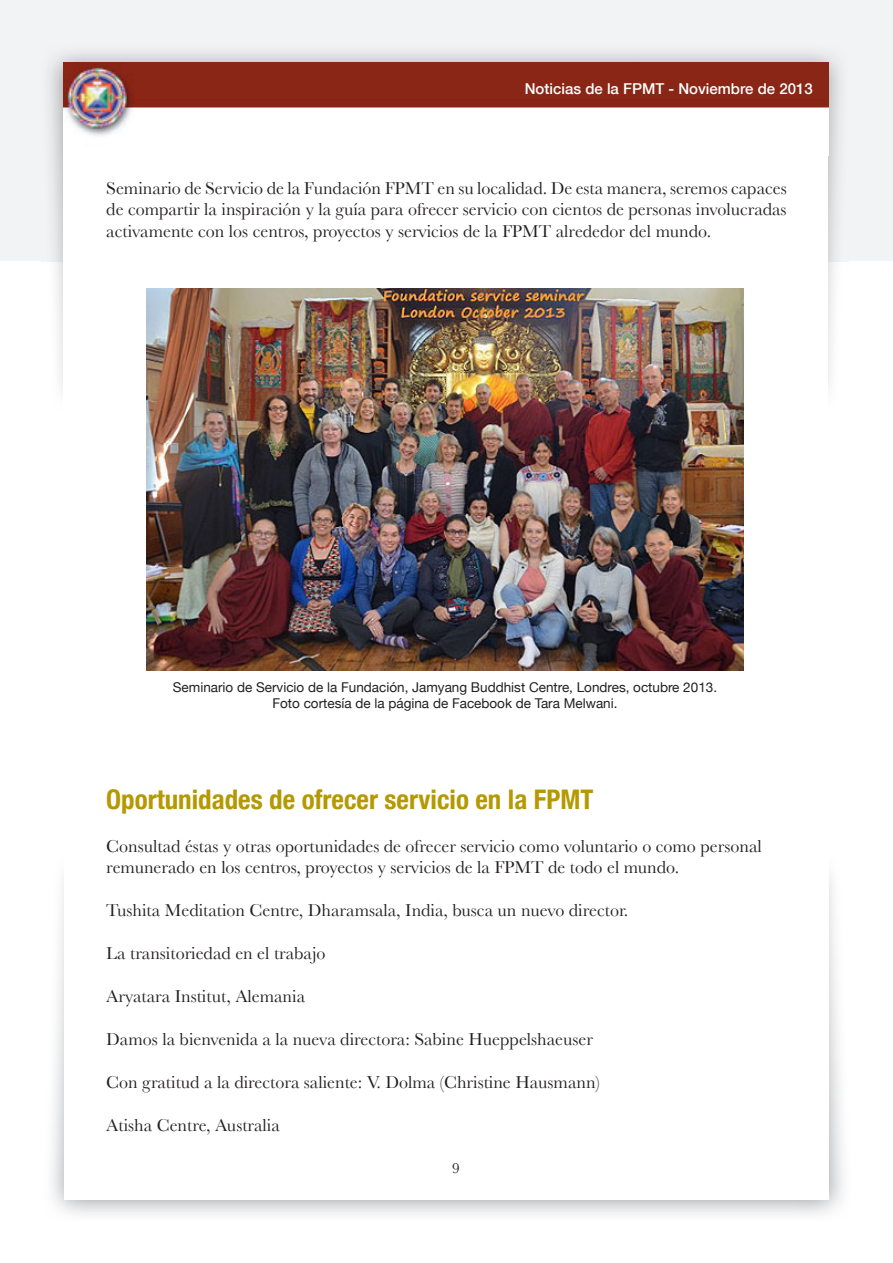
<style>
.page{position:relative;width:893px;height:1263px;background:#fff}
.page>*{position:absolute;margin:0;border:0;box-sizing:border-box;transform-origin:0 0}
.Text_title_sub1{font:700 condensed 27px "Helvetica Neue";color:#b59902}
.t1{font:18px/21.6px "Baskerville";color:#231f20;text-align:justify}
.t2{font:500 15px "Helvetica Neue";color:#fff}
.t3{font:15px "Baskerville";color:#231f20}
.Foto_pie{font:13.5px "Helvetica Neue";color:#231f20}
</style>
<div class="page">
<div style="left:0;top:0;width:893px;height:261px;background:#f2f3f4"></div>
<img style="left:41px;top:53px;width:807px;height:338px">
<div style="left:63px;top:64px;width:765px;height:418px;background:#fff"></div>
<img style="left:63px;top:62px;width:765px;height:74px">
<img style="left:146px;top:288px;width:597px;height:382px">
<p class="t2" style="left:525px;top:80px;width:289px">Noticias de la FPMT - Noviembre de 2013</p>
<p class="t1" style="left:106px;top:177px;width:682px">Seminario de Servicio de la Fundación FPMT en su localidad. De esta manera, seremos capaces de compartir la inspiración y la guía para ofrecer servicio con cientos de personas involucradas activamente con los centros, proyectos y servicios de la FPMT alrededor del mundo.</p>
<p class="Foto_pie" style="left:173px;top:679px;width:543px">Seminario de Servicio de la Fundación, Jamyang Buddhist Centre, Londres, octubre 2013.</p>
<p class="Foto_pie" style="left:272px;top:695px;width:344px">Foto cortesía de la página de Facebook de Tara Melwani.</p>
<p class="Text_title_sub1" style="left:106px;top:783px;width:489px">Oportunidades de ofrecer servicio en la FPMT</p>
<p class="t1" style="left:106px;top:835px;width:657px">Consultad éstas y otras oportunidades de ofrecer servicio como voluntario o como personal remunerado en los centros, proyectos y servicios de la FPMT de todo el mundo.</p>
<p class="t1" style="left:106px;top:899px;width:523px">Tushita Meditation Centre, Dharamsala, India, busca un nuevo director.</p>
<p class="t1" style="left:106px;top:942px;width:221px">La transitoriedad en el trabajo</p>
<p class="t1" style="left:106px;top:985px;width:200px">Aryatara Institut, Alemania</p>
<p class="t1" style="left:106px;top:1028px;width:488px">Damos la bienvenida a la nueva directora: Sabine Hueppelshaeuser</p>
<p class="t1" style="left:106px;top:1071px;width:495px">Con gratitud a la directora saliente: V. Dolma (Christine Hausmann)</p>
<p class="t1" style="left:106px;top:1114px;width:175px">Atisha Centre, Australia</p>
<p class="t3" style="left:452px;top:1160px;width:9px">9</p>
</div>
